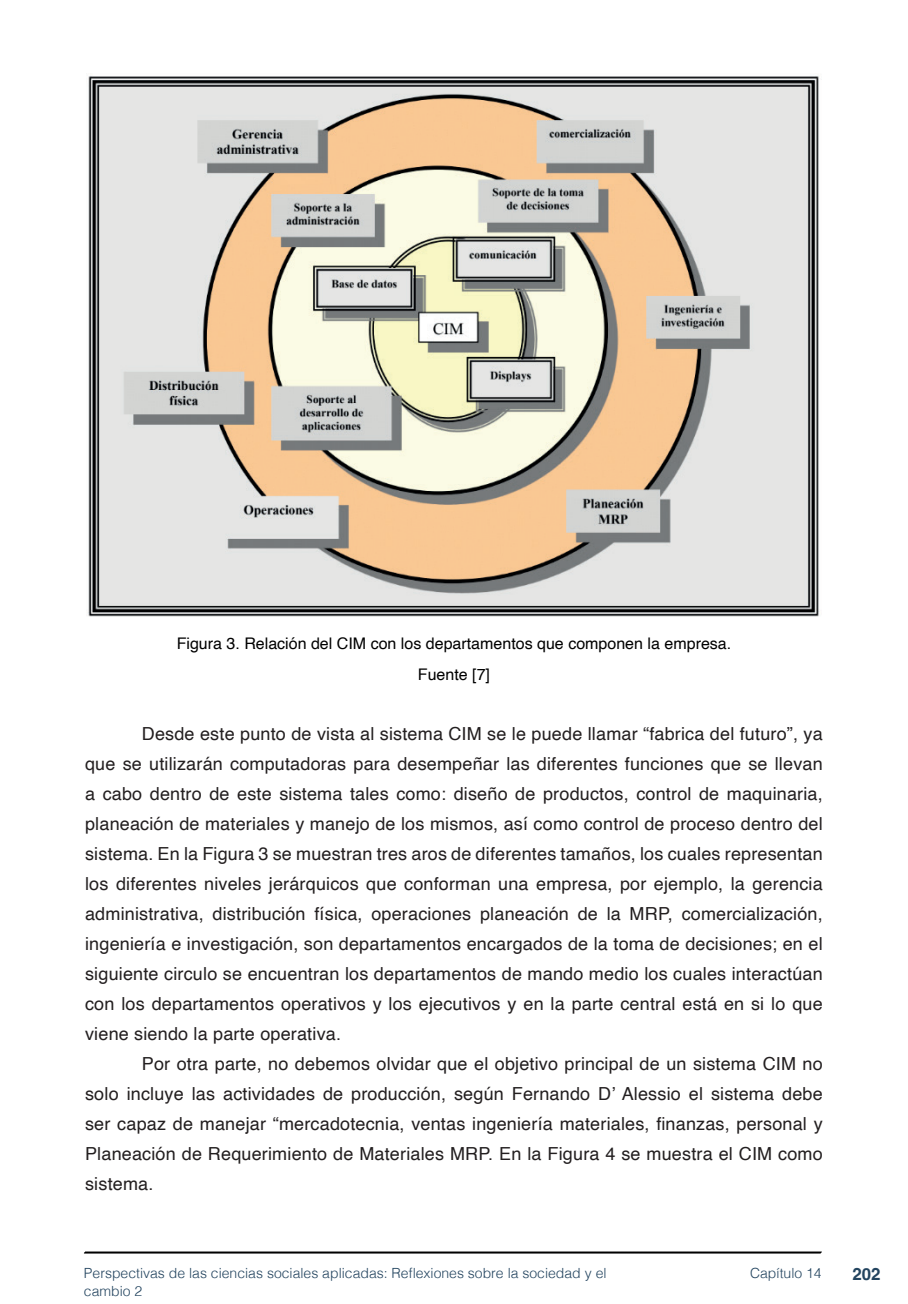
<style>
.page{position:relative;width:908px;height:1304px;background:#fff}
.page>*{position:absolute;margin:0;border:0;box-sizing:border-box;transform-origin:0 0}
.txt{font:18px/30px "Helvetica";letter-spacing:.01em;color:#231f20;text-align:justify}
.t1{font:700 16.8px "Helvetica";color:#23445f}
.imagens_graf_tab{font:16px "Helvetica";color:#000}
.t2{font:300 14px/18px "Helvetica";color:#23445f}
</style>
<div class="page">
<svg style="left:84px;top:1251px;width:737px;height:3px;background:#515151"></svg>
<img style="left:88px;top:76px;width:731px;height:541px">
<p class="imagens_graf_tab" style="left:177px;top:631px;width:556px">Figura 3. Relación del CIM con los departamentos que componen la empresa.</p>
<p class="imagens_graf_tab" style="left:418px;top:662px;width:74px">Fuente [7]</p>
<p class="txt" style="left:85px;top:719px;width:738px;text-indent:57px">Desde este punto de vista al sistema CIM se le puede llamar “fabrica del futuro”, ya que se utilizarán computadoras para desempeñar las diferentes funciones que se llevan a cabo dentro de este sistema tales como: diseño de productos, control de maquinaria, planeación de materiales y manejo de los mismos, así como control de proceso dentro del sistema. En la Figura 3 se muestran tres aros de diferentes tamaños, los cuales representan los diferentes niveles jerárquicos que conforman una empresa, por ejemplo, la gerencia administrativa, distribución física, operaciones planeación de la MRP, comercialización, ingeniería e investigación, son departamentos encargados de la toma de decisiones; en el siguiente circulo se encuentran los departamentos de mando medio los cuales interactúan con los departamentos operativos y los ejecutivos y en la parte central está en si lo que viene siendo la parte operativa.</p>
<p class="txt" style="left:85px;top:1049px;width:738px;text-indent:57px">Por otra parte, no debemos olvidar que el objetivo principal de un sistema CIM no solo incluye las actividades de producción, según Fernando D’ Alessio el sistema debe ser capaz de manejar “mercadotecnia, ventas ingeniería materiales, finanzas, personal y Planeación de Requerimiento de Materiales MRP. En la Figura 4 se muestra el CIM como sistema.</p>
<p class="t2" style="left:84px;top:1263px;width:524px">Perspectivas de las ciencias sociales aplicadas: Reflexiones sobre la sociedad y el cambio 2</p>
<p class="t2" style="left:749px;top:1263px;width:73px">Capítulo 14</p>
<p class="t1" style="left:851px;top:1264px;width:30px">202</p>
</div>
